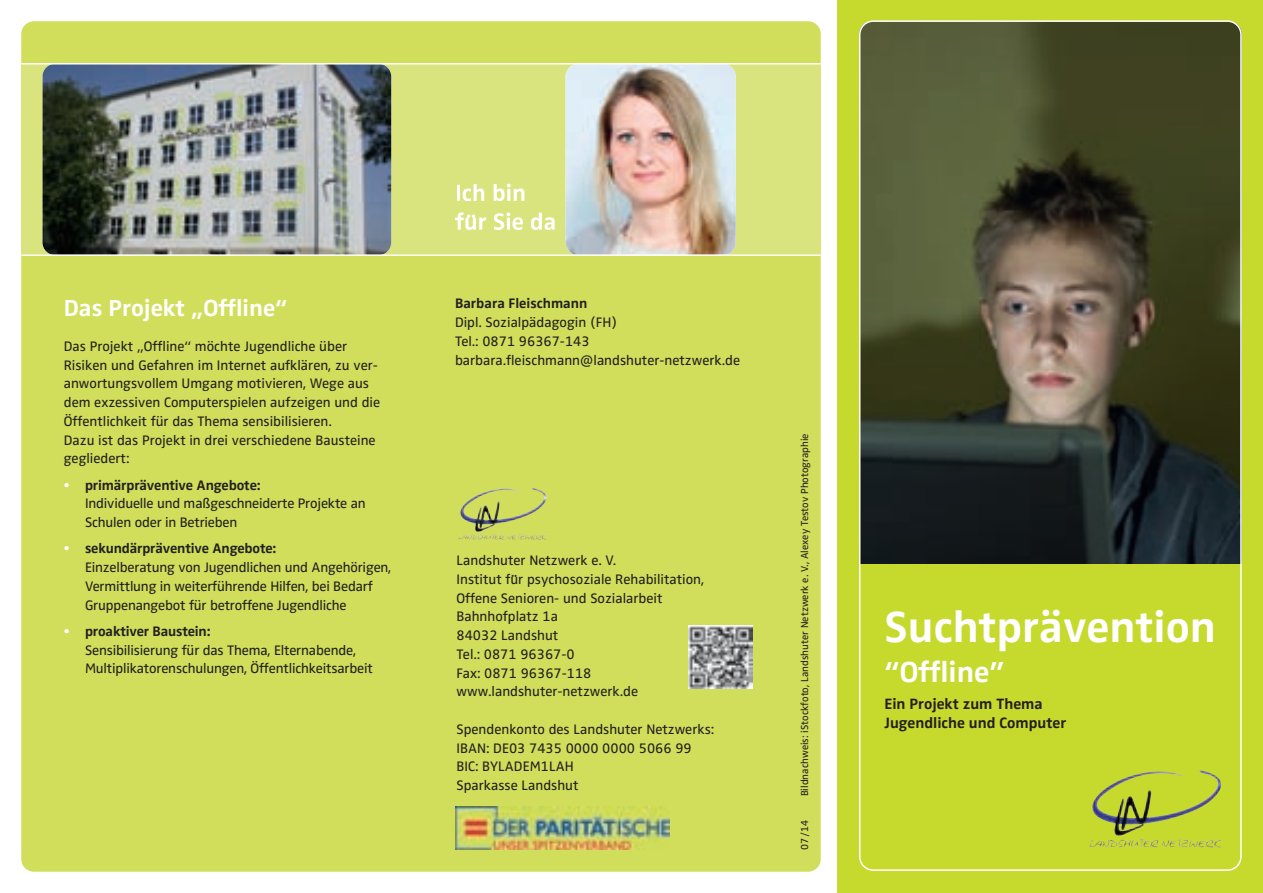
<style>
.page{position:relative;width:1263px;height:893px;background:#fff}
.page>*{position:absolute;margin:0;border:0;box-sizing:border-box;transform-origin:0 0}
.t1{font:700 45px "Zwo";color:#fff}
.t2{font:700 30px "Zwo";color:#fff}
.t3{font:700 24px "Zwo";color:#fff}
.t4{font:700 15.45px/18.6px "Zwo";color:#231f20}
.t5{font:14.25px/18.8px "Zwo";color:#231f20}
.t6{font:700 14.25px "Zwo";color:#231f20}
.t7{font:10.5px "Zwo";color:#231f20}
.s1{color:#fff}
.s2{font-weight:700}
.s3{font-family:"Baskerville";font-weight:700;font-style:italic}
</style>
<div class="page">
<div style="left:838px;top:0;width:425px;height:893px;background:#c6d92d"></div>
<div style="left:21px;top:21px;width:800px;height:851px;background:#d0de5b;border-radius:13px"></div>
<img style="left:455px;top:807px;width:214px;height:42px">
<img style="left:460px;top:488px;width:86px;height:44px">
<img style="left:689px;top:625px;width:64px;height:64px">
<div style="left:21px;top:64px;width:800px;height:190px;background:#d9e47f"></div>
<svg style="left:457px;top:184px;width:67px;height:17px"></svg>
<svg style="left:455px;top:212px;width:100px;height:18px"></svg>
<img style="left:566px;top:64px;width:170px;height:191px;border-radius:13px">
<img style="left:43px;top:64px;width:348px;height:191px;border-radius:13px">
<hr style="left:21px;top:63px;width:800px;height:2px;background:#fff">
<hr style="left:21px;top:254px;width:800px;height:2px;background:#fff">
<svg style="left:859px;top:20px;width:383px;height:851px"></svg>
<h3 class="t3" style="left:64px;top:295px;width:225px">Das Projekt „Offline“</h3>
<p class="t5" style="left:64px;top:337px;width:318px">Das Projekt „Offline“ möchte Jugendliche über Risiken und Gefahren im Internet aufklären, zu ver&shy;anwortungsvollem Umgang motivieren, Wege aus dem exzessiven Computerspielen aufzeigen und die Öffentlichkeit für das Thema sensibilisieren.<br>Dazu ist das Projekt in drei verschiedene Bausteine gegliedert:</p>
<p class="t5" style="left:85px;top:476px;width:282px;text-indent:-21px"><span class="s1">•</span> <span class="s2">primärpräventive Angebote:<br></span>Individuelle und maßgeschneiderte Projekte an<br>Schulen oder in Betrieben</p>
<p class="t5" style="left:85px;top:539px;width:308px;text-indent:-21px"><span class="s1">•</span> <span class="s2">sekundärpräventive Angebote:<br></span>Einzelberatung von Jugendlichen und Angehörigen, Vermittlung in weiterführende Hilfen, bei Bedarf Gruppenangebot für betroffene Jugendliche</p>
<p class="t5" style="left:85px;top:622px;width:289px;text-indent:-21px"><span class="s1">•</span> <span class="s2">proaktiver Baustein:<br></span>Sensibilisierung für das Thema, Elternabende,<br>Multiplikatorenschulungen, Öffentlichkeitsarbeit</p>
<p class="t6" style="left:455px;top:296px;width:134px">Barbara Fleischmann</p>
<p class="t5" style="left:455px;top:313px;width:287px">Dipl. Sozialpädagogin (FH)<br>Tel.: 0871 96367-143 barbara.fleischmann@landshuter-netzwerk.de</p>
<p class="t5" style="left:456px;top:551px;width:249px">Landshuter Netzwerk e. V.<br>Institut fu<span class="s3">̈</span>r psychosoziale Rehabilitation,<br>Offene Senioren- und Sozialarbeit<br>Bahnhofplatz 1a<br>84032 Landshut<br>Tel.: 0871 96367-0<br>Fax: 0871 96367-118 www.landshuter-netzwerk.de</p>
<p class="t5" style="left:456px;top:720px;width:259px">Spendenkonto des Landshuter Netzwerks:<br>IBAN: DE03 7435 0000 0000 5066 99<br>BIC: BYLADEM1LAH<br>Sparkasse Landshut</p>
<p class="t7" style="left:799px;top:796px;width:364px;rotate:-90deg">Bildnachweis: iStockfoto, Landshuter Netzwerk e. V., Alexey Testov Photographie</p>
<p class="t7" style="left:799px;top:850px;width:32px;rotate:-90deg">07/14</p>
<h1 class="t1" style="left:885px;top:603px;width:333px">Suchtprävention</h1>
<h2 class="t2" style="left:885px;top:656px;width:121px">“Offline”</h2>
<p class="t4" style="left:884px;top:695px;width:183px">Ein Projekt zum Thema<br>Jugendliche und Computer</p>
</div>
